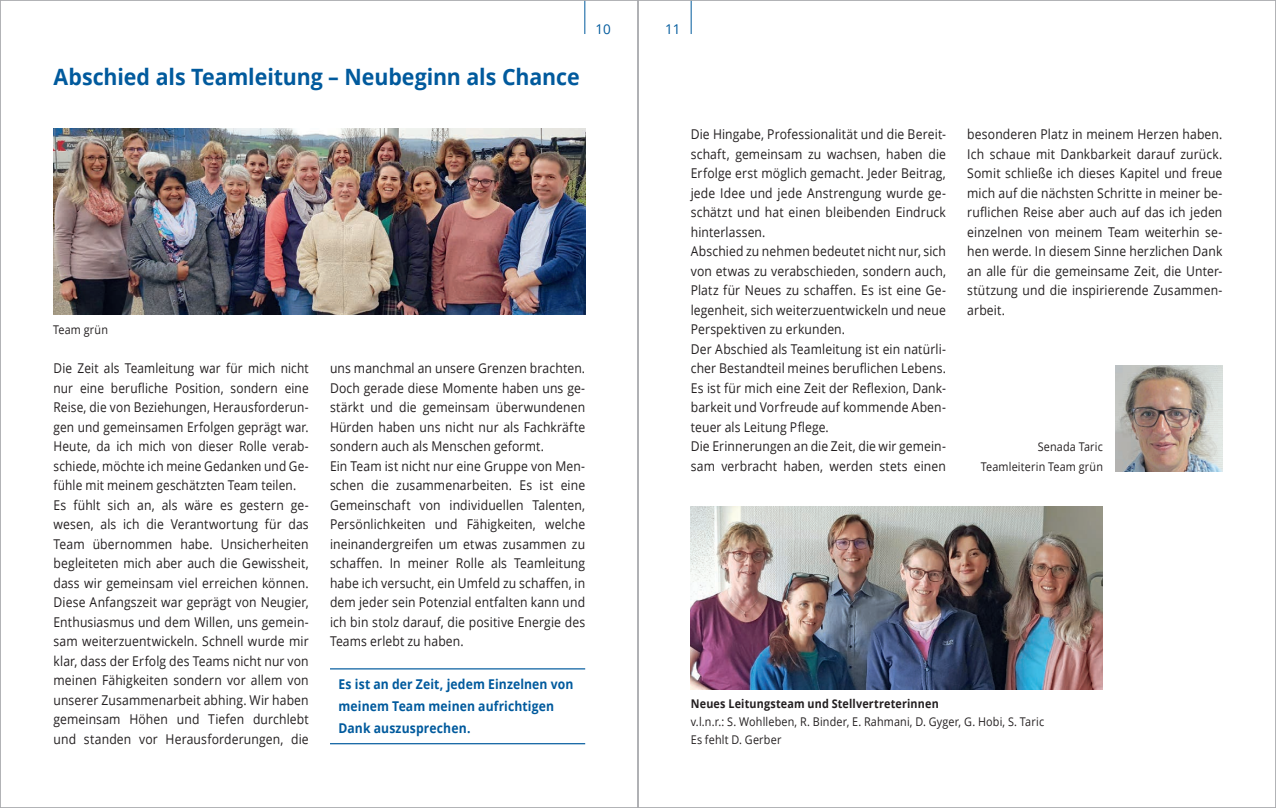
<style>
.page{position:relative;width:1276px;height:808px;background:#fff}
.page>*{position:absolute;margin:0;border:0;box-sizing:border-box;transform-origin:0 0}
.t1{font:700 22.5px "Open Sans";letter-spacing:-.005em;color:#015a9d;scale:.95 1}
.t2{font:13.5px/19.5px "Open Sans";letter-spacing:.01em;color:#231f20;scale:.9 1}
.t3{font:13.5px/19.5px "Open Sans";letter-spacing:.01em;color:#231f20;scale:.88 1}
.t4{font:700 13.5px/21.8px "Open Sans";letter-spacing:.01em;color:#015a9d;scale:.9 1}
.t5{font:13.5px "Open Sans";color:#015a9d}
.t6{font:12px/19.5px "Open Sans";letter-spacing:.015em;color:#231f20;text-align:right;scale:.9 1}
.t7{font:700 12px "Open Sans";letter-spacing:.015em;color:#231f20;scale:.9 1}
</style>
<div class="page">
<hr style="left:584px;top:0;width:1px;height:34px;background:#015a9d">
<hr style="left:691px;top:0;width:1px;height:34px;background:#015a9d">
<img style="left:1115px;top:366px;width:107px;height:106px">
<hr style="left:330px;top:668px;width:255px;height:1px;background:#015a9d">
<hr style="left:330px;top:743px;width:255px;height:1px;background:#015a9d">
<img style="left:53px;top:128px;width:532px;height:187px">
<img style="left:691px;top:506px;width:411px;height:183px">
<h1 class="t1" style="left:54px;top:61px;width:555px">Abschied als Teamleitung – Neubeginn als Chance</h1>
<p class="t5" style="left:595px;top:20px;width:17px">10</p>
<p class="t5" style="left:665px;top:20px;width:17px">11</p>
<p class="t6" style="left:53px;top:320px;width:62px">Team grün</p>
<p class="t3" style="left:54px;top:358px;width:291px">Die Zeit als Teamleitung war für mich nicht nur eine berufliche Position, sondern eine Reise, die von Beziehungen, Herausforderun&shy;gen und gemeinsamen Erfolgen geprägt war.<br>Heute, da ich mich von dieser Rolle verab&shy;schiede, möchte ich meine Gedanken und Ge&shy;fühle mit meinem geschätzten Team teilen.<br>Es fühlt sich an, als wäre es gestern ge&shy;wesen, als ich die Verantwortung für das Team übernommen habe. Unsicherheiten begleiteten mich aber auch die Gewissheit, dass wir gemeinsam viel erreichen können.<br>Diese Anfangszeit war geprägt von Neugier, Enthusiasmus und dem Willen, uns gemein&shy;sam weiterzuentwickeln. Schnell wurde mir klar, dass der Erfolg des Teams nicht nur von meinen Fähigkeiten sondern vor allem von unserer Zusammenarbeit abhing. Wir haben gemeinsam Höhen und Tiefen durchlebt und standen vor Herausforderungen, die</p>
<p class="t2" style="left:330px;top:358px;width:285px">uns manchmal an unsere Grenzen brachten.<br>Doch gerade diese Momente haben uns ge&shy;stärkt und die gemeinsam überwundenen Hürden haben uns nicht nur als Fachkräfte sondern auch als Menschen geformt.<br>Ein Team ist nicht nur eine Gruppe von Men&shy;schen die zusammenarbeiten. Es ist eine Gemeinschaft von individuellen Talenten, Persönlichkeiten und Fähigkeiten, welche ineinandergreifen um etwas zusammen zu schaffen. In meiner Rolle als Teamleitung habe ich versucht, ein Umfeld zu schaffen, in dem jeder sein Potenzial entfalten kann und ich bin stolz darauf, die positive Energie des Teams erlebt zu haben.</p>
<p class="t4" style="left:338px;top:673px;width:262px">Es ist an der Zeit, jedem Einzelnen von meinem Team meinen aufrichtigen<br>Dank auszusprechen.</p>
<p class="t2" style="left:691px;top:124px;width:285px">Die Hingabe, Professionalität und die Bereit&shy;schaft, gemeinsam zu wachsen, haben die Erfolge erst möglich gemacht. Jeder Beitrag, jede Idee und jede Anstrengung wurde ge&shy;schätzt und hat einen bleibenden Eindruck hinterlassen.<br>Abschied zu nehmen bedeutet nicht nur, sich von etwas zu verabschieden, sondern auch, Platz für Neues zu schaffen. Es ist eine Ge&shy;legenheit, sich weiterzuentwickeln und neue Perspektiven zu erkunden.<br>Der Abschied als Teamleitung ist ein natürli&shy;cher Bestandteil meines beruflichen Lebens.<br>Es ist für mich eine Zeit der Reflexion, Dank&shy;barkeit und Vorfreude auf kommende Aben&shy;teuer als Leitung Pflege.<br>Die Erinnerungen an die Zeit, die wir gemein&shy;sam verbracht haben, werden stets einen</p>
<p class="t2" style="left:967px;top:124px;width:285px;text-align:justify">besonderen Platz in meinem Herzen haben.<br>Ich schaue mit Dankbarkeit darauf zurück.<br>Somit schließe ich dieses Kapitel und freue mich auf die nächsten Schritte in meiner be&shy;ruflichen Reise aber auch auf das ich jeden einzelnen von meinem Team weiterhin se&shy;hen werde. In diesem Sinne herzlichen Dank an alle für die gemeinsame Zeit, die Unter&shy;stützung und die inspirierende Zusammen&shy;arbeit.</p>
<p class="t6" style="left:981px;top:437px;width:137px">Senada Taric<br>Teamleiterin Team grün</p>
<p class="t7" style="left:691px;top:695px;width:277px">Neues Leitungsteam und Stellvertreterinnen</p>
<p class="t6" style="left:691px;top:713px;width:394px;line-height:18px;text-align:left">v.l.n.r.: S. Wohlleben, R. Binder, E. Rahmani, D. Gyger, G. Hobi, S. Taric<br>Es fehlt D. Gerber</p>
</div>
